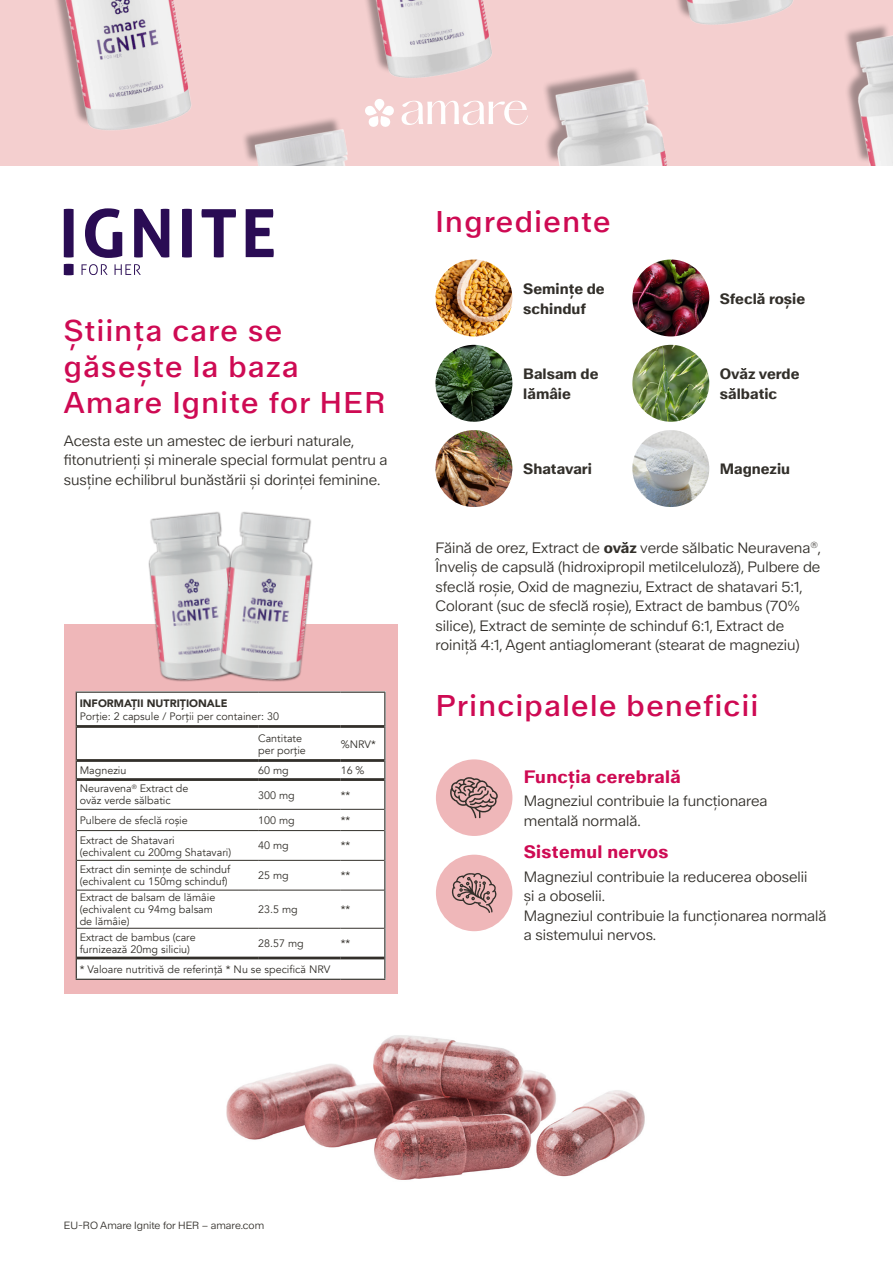
<style>
.page{position:relative;width:893px;height:1263px;background:#fff}
.page>*{position:absolute;margin:0;border:0;box-sizing:border-box;transform-origin:0 0}
.t1{font:30px/36px "Amare Walter Neue";letter-spacing:.05em;color:#ce0a53}
.t2{font:700 18px "Amare Walter Neue";letter-spacing:.02em;color:#ce0a53}
.t3{font:15px/19.5px "Amare Walter Neue Mager";color:#322f2a}
.t4{font:700 15px/19.5px "Amare Walter Neue";color:#322f2a}
.t5{font:10.8px/12px "Avenir";color:#322f2a}
.t6{font:900 10.8px "Avenir";color:#322f2a}
.t7{font:10.5px "Amare Walter Neue Mager";color:#322f2a}
.s1{font-family:"Amare Walter Neue";font-weight:700}
</style>
<div class="page">
<img style="left:169px;top:974px;width:476px;height:206px">
<div style="left:64px;top:624px;width:333px;height:369px;background:#efb7b9"></div>
<img style="left:435px;top:260px;width:77px;height:76px;border-radius:38px">
<img style="left:435px;top:345px;width:77px;height:77px;border-radius:38px">
<img style="left:435px;top:430px;width:77px;height:77px;border-radius:38px">
<img style="left:632px;top:260px;width:77px;height:76px;border-radius:38px">
<img style="left:632px;top:345px;width:77px;height:77px;border-radius:38px">
<img style="left:632px;top:430px;width:77px;height:77px;border-radius:38px">
<div style="left:436px;top:855px;width:76px;height:76px;background:#efb7b9;border-radius:50%"></div>
<svg style="left:452px;top:873px;width:45px;height:40px"></svg>
<div style="left:436px;top:759px;width:76px;height:77px;background:#efb7b9;border-radius:50%"></div>
<svg style="left:450px;top:777px;width:48px;height:41px"></svg>
<svg style="left:64px;top:209px;width:10px;height:48px"></svg>
<svg style="left:85px;top:208px;width:37px;height:50px"></svg>
<svg style="left:134px;top:209px;width:35px;height:48px"></svg>
<svg style="left:182px;top:209px;width:10px;height:48px"></svg>
<svg style="left:201px;top:209px;width:35px;height:48px"></svg>
<svg style="left:246px;top:209px;width:28px;height:48px"></svg>
<svg style="left:64px;top:264px;width:10px;height:11px"></svg>
<svg style="left:82px;top:264px;width:26px;height:11px"></svg>
<svg style="left:115px;top:264px;width:26px;height:11px"></svg>
<img style="left:148px;top:512px;width:71px;height:170px">
<img style="left:219px;top:512px;width:94px;height:170px">
<img style="left:0;top:0;width:893px;height:166px">
<div style="left:76px;top:691px;width:309px;height:289px;background:#fff"></div>
<hr style="left:77px;top:725px;width:181px;height:3px;background:#322f2a">
<hr style="left:77px;top:759px;width:181px;height:3px;background:#322f2a">
<hr style="left:258px;top:759px;width:83px;height:3px;background:#322f2a">
<hr style="left:341px;top:759px;width:43px;height:3px;background:#322f2a">
<hr style="left:76px;top:693px;width:1px;height:33px;background:#322f2a">
<hr style="left:76px;top:691px;width:182px;height:2px;background:#322f2a">
<hr style="left:258px;top:691px;width:83px;height:2px;background:#322f2a">
<hr style="left:341px;top:691px;width:44px;height:2px;background:#322f2a">
<hr style="left:76px;top:726px;width:1px;height:34px;background:#322f2a">
<hr style="left:76px;top:779px;width:1px;height:30px;background:#322f2a">
<svg style="left:76px;top:809px;width:1px;height:21px"></svg>
<hr style="left:76px;top:830px;width:1px;height:30px;background:#322f2a">
<hr style="left:76px;top:860px;width:1px;height:30px;background:#322f2a">
<hr style="left:76px;top:890px;width:1px;height:38px;background:#322f2a">
<hr style="left:76px;top:928px;width:1px;height:30px;background:#322f2a">
<svg style="left:76px;top:760px;width:1px;height:19px"></svg>
<svg style="left:76px;top:958px;width:1px;height:21px"></svg>
<hr style="left:76px;top:979px;width:182px;height:1px;background:#322f2a">
<hr style="left:258px;top:979px;width:83px;height:1px;background:#322f2a">
<hr style="left:341px;top:979px;width:44px;height:1px;background:#322f2a">
<hr style="left:384px;top:726px;width:1px;height:34px;background:#322f2a">
<svg style="left:384px;top:760px;width:1px;height:19px"></svg>
<hr style="left:384px;top:779px;width:1px;height:30px;background:#322f2a">
<svg style="left:384px;top:809px;width:1px;height:21px"></svg>
<hr style="left:384px;top:830px;width:1px;height:30px;background:#322f2a">
<hr style="left:384px;top:860px;width:1px;height:30px;background:#322f2a">
<hr style="left:384px;top:890px;width:1px;height:38px;background:#322f2a">
<hr style="left:384px;top:928px;width:1px;height:30px;background:#322f2a">
<hr style="left:77px;top:809px;width:181px;height:1px;background:#322f2a">
<hr style="left:258px;top:809px;width:83px;height:1px;background:#322f2a">
<hr style="left:341px;top:809px;width:43px;height:1px;background:#322f2a">
<hr style="left:77px;top:830px;width:181px;height:1px;background:#322f2a">
<hr style="left:258px;top:830px;width:83px;height:1px;background:#322f2a">
<hr style="left:341px;top:830px;width:43px;height:1px;background:#322f2a">
<hr style="left:77px;top:860px;width:181px;height:1px;background:#322f2a">
<hr style="left:258px;top:860px;width:83px;height:1px;background:#322f2a">
<hr style="left:341px;top:860px;width:43px;height:1px;background:#322f2a">
<hr style="left:77px;top:890px;width:181px;height:1px;background:#322f2a">
<hr style="left:258px;top:890px;width:83px;height:1px;background:#322f2a">
<hr style="left:341px;top:890px;width:43px;height:1px;background:#322f2a">
<hr style="left:77px;top:928px;width:181px;height:1px;background:#322f2a">
<hr style="left:258px;top:928px;width:83px;height:1px;background:#322f2a">
<hr style="left:341px;top:928px;width:43px;height:1px;background:#322f2a">
<hr style="left:77px;top:778px;width:181px;height:3px;background:#322f2a">
<hr style="left:258px;top:778px;width:83px;height:3px;background:#322f2a">
<hr style="left:341px;top:778px;width:43px;height:3px;background:#322f2a">
<hr style="left:77px;top:957px;width:181px;height:2px;background:#322f2a">
<hr style="left:258px;top:725px;width:83px;height:3px;background:#322f2a">
<hr style="left:384px;top:693px;width:1px;height:33px;background:#322f2a">
<hr style="left:341px;top:725px;width:43px;height:3px;background:#322f2a">
<hr style="left:258px;top:957px;width:83px;height:2px;background:#322f2a">
<hr style="left:341px;top:957px;width:43px;height:2px;background:#322f2a">
<svg style="left:384px;top:958px;width:1px;height:21px"></svg>
<svg style="left:364px;top:99px;width:164px;height:29px"></svg>
<h1 class="t1" style="left:64px;top:313px;width:323px">Știința care se găsește la baza<br>Amare Ignite for HER</h1>
<p class="t3" style="left:64px;top:431px;width:325px">Acesta este un amestec de ierburi naturale, fitonutrienți și minerale special formulat pentru a susține echilibrul bunăstării și dorinței feminine.</p>
<p class="t6" style="left:80px;top:694px;width:149px">INFORMAȚII NUTRIȚIONALE</p>
<p class="t5" style="left:258px;top:705px;width:46px;line-height:22px;text-indent:-178px">Porție: 2 capsule / Porții per container: 30<br>Cantitate</p>
<p class="t5" style="left:258px;top:744px;width:49px">per porție</p>
<p class="t5" style="left:341px;top:738px;width:37px">%NRV*</p>
<p class="t5" style="left:80px;top:764px;width:48px">Magneziu</p>
<p class="t5" style="left:258px;top:764px;width:32px">60 mg</p>
<p class="t5" style="left:341px;top:764px;width:25px">16 %</p>
<p class="t5" style="left:80px;top:783px;width:110px">Neuravena<sup>®</sup> Extract de ovăz verde sălbatic</p>
<p class="t5" style="left:258px;top:789px;width:38px">300 mg</p>
<p class="t5" style="left:341px;top:789px;width:11px">**</p>
<p class="t5" style="left:80px;top:814px;width:110px">Pulbere de sfeclă roșie</p>
<p class="t5" style="left:258px;top:814px;width:38px">100 mg</p>
<p class="t5" style="left:341px;top:814px;width:11px">**</p>
<p class="t5" style="left:80px;top:834px;width:153px">Extract de Shatavari<br>(echivalent cu 200mg Shatavari)</p>
<p class="t5" style="left:258px;top:840px;width:32px">40 mg</p>
<p class="t5" style="left:341px;top:840px;width:11px">**</p>
<p class="t5" style="left:80px;top:864px;width:152px">Extract din semințe de schinduf (echivalent cu 150mg schinduf)</p>
<p class="t5" style="left:258px;top:870px;width:32px">25 mg</p>
<p class="t5" style="left:341px;top:870px;width:11px">**</p>
<p class="t5" style="left:80px;top:892px;width:137px">Extract de balsam de lămâie (echivalent cu 94mg balsam de lămâie)</p>
<p class="t5" style="left:258px;top:904px;width:41px">23.5 mg</p>
<p class="t5" style="left:341px;top:904px;width:11px">**</p>
<p class="t5" style="left:80px;top:932px;width:117px">Extract de bambus (care furnizează 20mg siliciu)</p>
<p class="t5" style="left:258px;top:937px;width:47px">28.57 mg</p>
<p class="t5" style="left:341px;top:937px;width:11px">**</p>
<p class="t5" style="left:80px;top:963px;width:252px">* Valoare nutritivă de referință * Nu se specifică NRV</p>
<h1 class="t1" style="left:436px;top:204px;width:176px">Ingrediente</h1>
<p class="t4" style="left:523px;top:279px;width:83px">Semințe de schinduf</p>
<p class="t4" style="left:523px;top:365px;width:77px">Balsam de lămâie</p>
<p class="t4" style="left:523px;top:460px;width:70px">Shatavari</p>
<p class="t4" style="left:720px;top:289px;width:87px">Sfeclă roșie</p>
<p class="t4" style="left:720px;top:365px;width:81px">Ovăz verde sălbatic</p>
<p class="t4" style="left:720px;top:460px;width:72px">Magneziu</p>
<p class="t3" style="left:436px;top:538px;width:387px">Făină de orez, Extract de <span class="s1">ovăz</span> verde sălbatic Neuravena<sup>®</sup>, Înveliș de capsulă (hidroxipropil metilceluloză), Pulbere de sfeclă roșie, Oxid de magneziu, Extract de shatavari 5:1, Colorant (suc de sfeclă roșie), Extract de bambus (70% silice), Extract de semințe de schinduf 6:1, Extract de roiniță 4:1, Agent antiaglomerant (stearat de magneziu)</p>
<h1 class="t1" style="left:436px;top:688px;width:324px">Principalele beneficii</h1>
<p class="t2" style="left:524px;top:765px;width:159px">Funcția cerebrală</p>
<p class="t3" style="left:524px;top:791px;width:245px">Magneziul contribuie la funcționarea mentală normală.</p>
<p class="t2" style="left:524px;top:841px;width:146px">Sistemul nervos</p>
<p class="t3" style="left:524px;top:867px;width:304px">Magneziul contribuie la reducerea oboselii<br>și a oboselii.<br>Magneziul contribuie la funcționarea normală a sistemului nervos.</p>
<p class="t7" style="left:64px;top:1219px;width:202px">EU-RO Amare Ignite for HER – amare.com</p>
</div>
